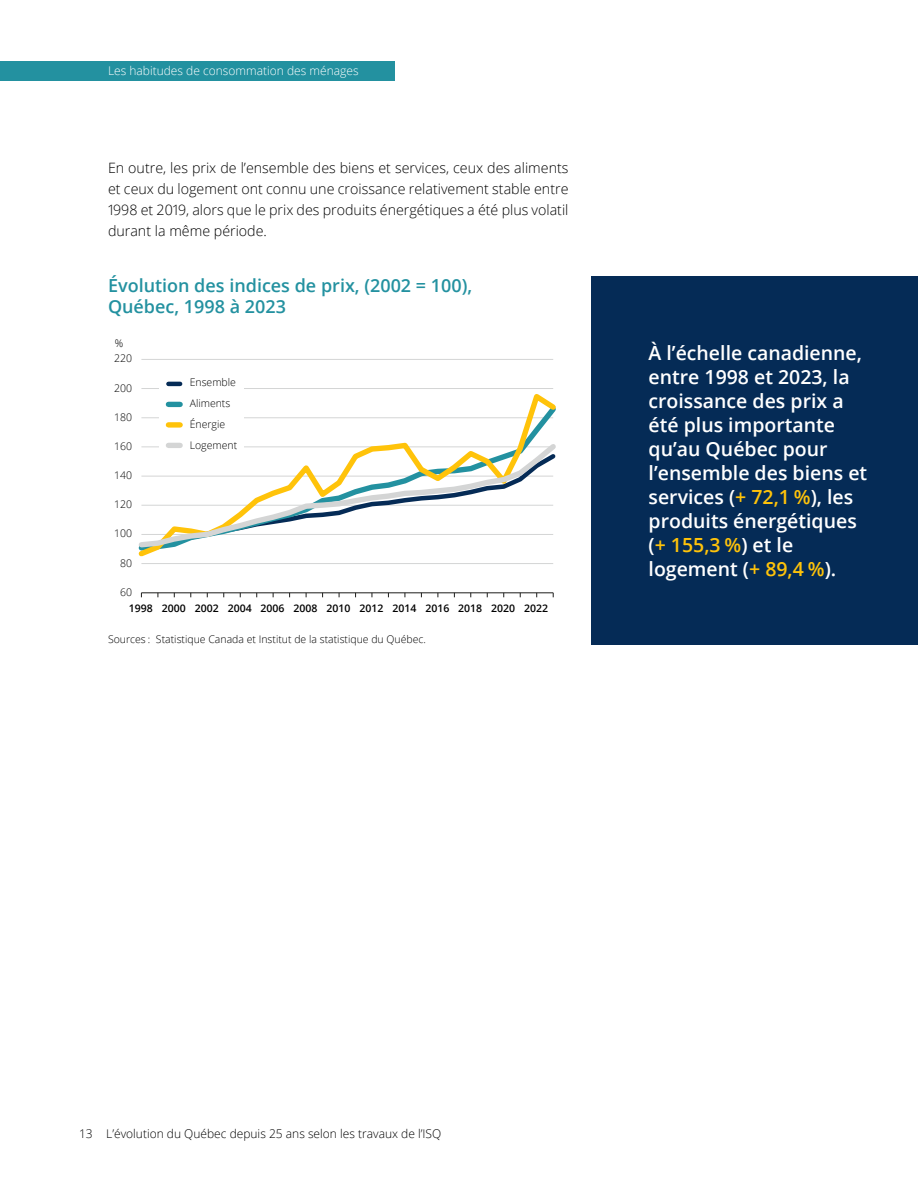
<style>
.page{position:relative;width:918px;height:1188px;background:#fff}
.page>*{position:absolute;margin:0;border:0;box-sizing:border-box;transform-origin:0 0}
.Exergue{font:600 19.5px/24px "Open Sans";color:#fff}
.Titre{font:600 18px/21.6px "Open Sans";color:#2391a0}
.Texte_courant{font:300 14.25px/21px "Open Sans";color:#000;text-align:justify}
.t1{font:300 12px "Open Sans";color:#000}
.t2{font:300 12px "Open Sans";color:#fff}
.Notes_-_générales___sources{font:300 10.5px/21px "Open Sans";color:#000}
.t3{font:600 10.5px "Open Sans";color:#000}
.s1{color:#ffc30a}
</style>
<div class="page">
<div style="left:0;top:61px;width:395px;height:20px;background:#2391a0"></div>
<div style="left:591px;top:276px;width:327px;height:369px;background:#052b56"></div>
<hr style="left:141px;top:359px;width:412px;height:1px;background:#d4d5d5">
<hr style="left:141px;top:563px;width:412px;height:1px;background:#d4d5d5">
<hr style="left:141px;top:593px;width:412px;height:1px;background:#1d1d1b">
<svg style="left:138px;top:388px;width:418px;height:169px"></svg>
<svg style="left:138px;top:439px;width:418px;height:112px"></svg>
<div style="left:160px;top:371px;width:84px;height:87px;background:#fff"></div>
<hr style="left:168px;top:382px;width:12px;height:4px;background:#052b56">
<div style="left:168px;top:402px;width:12px;height:5px;background:#2391a0"></div>
<div style="left:168px;top:422px;width:12px;height:6px;background:#ffc30a"></div>
<div style="left:168px;top:443px;width:12px;height:5px;background:#d4d5d5"></div>
<p class="t2" style="left:108px;top:62px;width:252px">Les habitudes de consommation des ménages</p>
<p class="Texte_courant" style="left:108px;top:157px;width:462px">En outre, les prix de l’ensemble des biens et services, ceux des aliments et ceux du logement ont connu une croissance relativement stable entre 1998 et 2019, alors que le prix des produits énergétiques a été plus volatil durant la même période.</p>
<p class="Titre" style="left:108px;top:274px;width:366px">Évolution des indices de prix, (2002 = 100),<br>Québec, 1998 à 2023</p>
<p class="Notes_-_générales___sources" style="left:115px;top:332px;width:10px">%</p>
<p class="Notes_-_générales___sources" style="left:114px;top:348px;width:19px">220</p>
<p class="Notes_-_générales___sources" style="left:114px;top:377px;width:19px">200</p>
<p class="Notes_-_générales___sources" style="left:114px;top:406px;width:19px">180</p>
<p class="Notes_-_générales___sources" style="left:114px;top:435px;width:19px">160</p>
<p class="Notes_-_générales___sources" style="left:114px;top:464px;width:19px">140</p>
<p class="Notes_-_générales___sources" style="left:114px;top:494px;width:19px">120</p>
<p class="Notes_-_générales___sources" style="left:114px;top:523px;width:19px">100</p>
<p class="Notes_-_générales___sources" style="left:120px;top:552px;width:13px">80</p>
<p class="Notes_-_générales___sources" style="left:120px;top:581px;width:13px">60</p>
<p class="Notes_-_générales___sources" style="left:190px;top:372px;width:49px">Ensemble<br>Aliments<br>Énergie<br>Logement</p>
<p class="t3" style="left:129px;top:601px;width:421px">1998 2000 2002 2004 2006 2008 2010 2012 2014 2016 2018 2020 2022</p>
<p class="Notes_-_générales___sources" style="left:108px;top:629px;width:320px">Sources : Statistique Canada et Institut de la statistique du Québec.</p>
<p class="Exergue" style="left:649px;top:341px;width:220px">À l’échelle canadienne, entre 1998 et 2023, la croissance des prix a été plus importante qu’au Québec pour l’ensemble des biens et services (<span class="s1">+ 72,1 %</span>), les produits énergétiques (<span class="s1">+ 155,3 %</span>) et le logement (<span class="s1">+ 89,4 %</span>).</p>
<p class="t1" style="left:79px;top:1125px;width:364px">13 L’évolution du Québec depuis 25 ans selon les travaux de l’ISQ</p>
</div>
